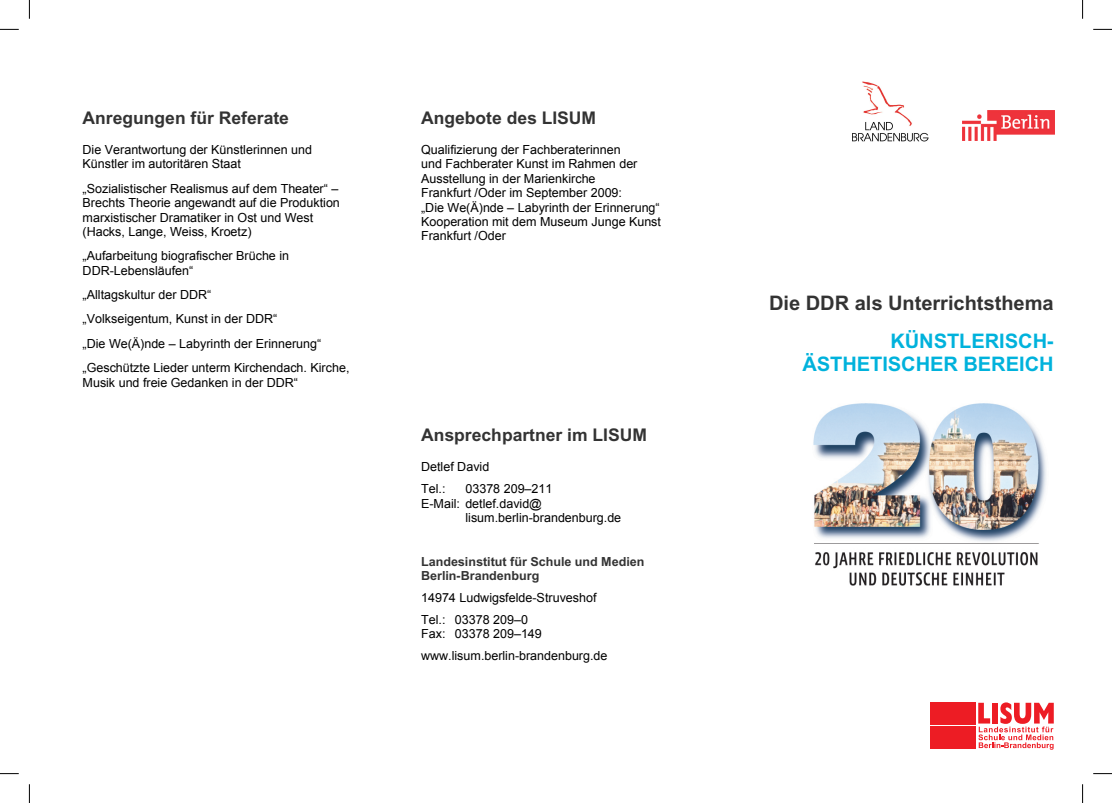
<style>
.page{position:relative;width:1112px;height:803px;background:#fff}
.page>*{position:absolute;margin:0;border:0;box-sizing:border-box;transform-origin:0 0}
.t1{font:700 20px/23px "Arial";color:#00b2dc;text-align:right}
.t2{font:700 20px "Arial";color:#333}
.t3{font:700 17.5px "Arial";color:#333}
.t4{font:12.5px/14.4px "Arial";color:#000}
.t5{font:700 12.5px/14.4px "Arial";color:#333}
.s1{font-style:inherit}
</style>
<div class="page">
<div style="left:953px;top:702px;width:22px;height:23px;background:#ed1c24"></div>
<div style="left:929px;top:726px;width:23px;height:22px;background:#ed1c24"></div>
<div style="left:929px;top:702px;width:23px;height:23px;background:#ed1c24"></div>
<div style="left:953px;top:726px;width:22px;height:22px;background:#ed1c24"></div>
<svg style="left:978px;top:702px;width:75px;height:48px"></svg>
<img style="left:852px;top:82px;width:76px;height:59px">
<img style="left:813px;top:403px;width:233px;height:183px">
<svg style="left:0;top:29px;width:19px;height:1px"></svg>
<svg style="left:1093px;top:29px;width:18px;height:1px"></svg>
<svg style="left:0;top:773px;width:19px;height:1px"></svg>
<svg style="left:1093px;top:773px;width:18px;height:1px"></svg>
<svg style="left:29px;top:0;width:1px;height:19px"></svg>
<svg style="left:29px;top:784px;width:1px;height:19px"></svg>
<svg style="left:1082px;top:0;width:1px;height:19px"></svg>
<svg style="left:1082px;top:784px;width:1px;height:19px"></svg>
<h2 class="t3" style="left:83px;top:107px;width:208px">Anregungen für Referate</h2>
<p class="t4" style="left:83px;top:143px;width:231px">Die Verantwortung der Künstlerinnen und<br>Künstler im autoritären Staat</p>
<p class="t4" style="left:83px;top:181px;width:259px">„Sozialistischer Realismus auf dem Theater“ – Brechts Theorie angewandt auf die Produktion marxistischer Dramatiker in Ost und West (Hacks, Lange, Weiss, Kroetz)</p>
<p class="t4" style="left:83px;top:249px;width:208px">„Aufarbeitung biografischer Brüche in<br>DDR-Lebensläufen“</p>
<p class="t4" style="left:83px;top:283px;width:268px;line-height:24.4px">„Alltagskultur der DDR“<br>„Volkseigentum, Kunst in der DDR“<br>„Die We(Ä)nde – Labyrinth der Erinnerung“ „Geschützte Lieder unterm Kirchendach. Kirche,</p>
<p class="t4" style="left:83px;top:375px;width:217px">Musik und freie Gedanken in der DDR“</p>
<h2 class="t3" style="left:421px;top:107px;width:176px">Angebote des LISUM</h2>
<p class="t4" style="left:421px;top:143px;width:241px">Qualifizierung der Fachberaterinnen<br>und Fachberater Kunst im Rahmen der Ausstellung in der Marienkirche<br>Frankfurt /Oder im September 2009:<br>„Die We(Ä)nde – Labyrinth der Erinnerung“ Kooperation mit dem Museum Junge Kunst Frankfurt /Oder</p>
<h2 class="t3" style="left:421px;top:424px;width:227px">Ansprechpartner im LISUM</h2>
<p class="t4" style="left:421px;top:456px;width:70px;line-height:21.9px">Detlef David<br>Tel.:</p>
<p class="t4" style="left:465px;top:482px;width:88px">03378 209–<span class="s1">211</span></p>
<p class="t4" style="left:421px;top:496px;width:122px">E-Mail: detlef.david@</p>
<p class="t4" style="left:465px;top:510px;width:157px">lisum.berlin-brandenburg.de</p>
<p class="t5" style="left:421px;top:554px;width:225px">Landesinstitut für Schule und Medien<br>Berlin-Brandenburg</p>
<p class="t4" style="left:421px;top:587px;width:177px;line-height:21.9px">14974 Ludwigsfelde-Struveshof<br>Tel.: 03378 209–<span class="s1">0</span></p>
<p class="t4" style="left:421px;top:623px;width:188px;line-height:21.9px">Fax: 0337 209–<span class="s1">149 </span>www.lisum.berlin-brandenburg.de</p>
<p class="t4" style="left:482px;top:627px;width:8px">8</p>
<h1 class="t2" style="left:768px;top:291px;width:286px">Die DDR als Unterrichtsthema</h1>
<h1 class="t1" style="left:802px;top:330px;width:253px">KÜNSTLERISCH-<br>ÄSTHETISCHER BEREICH</h1>
</div>
